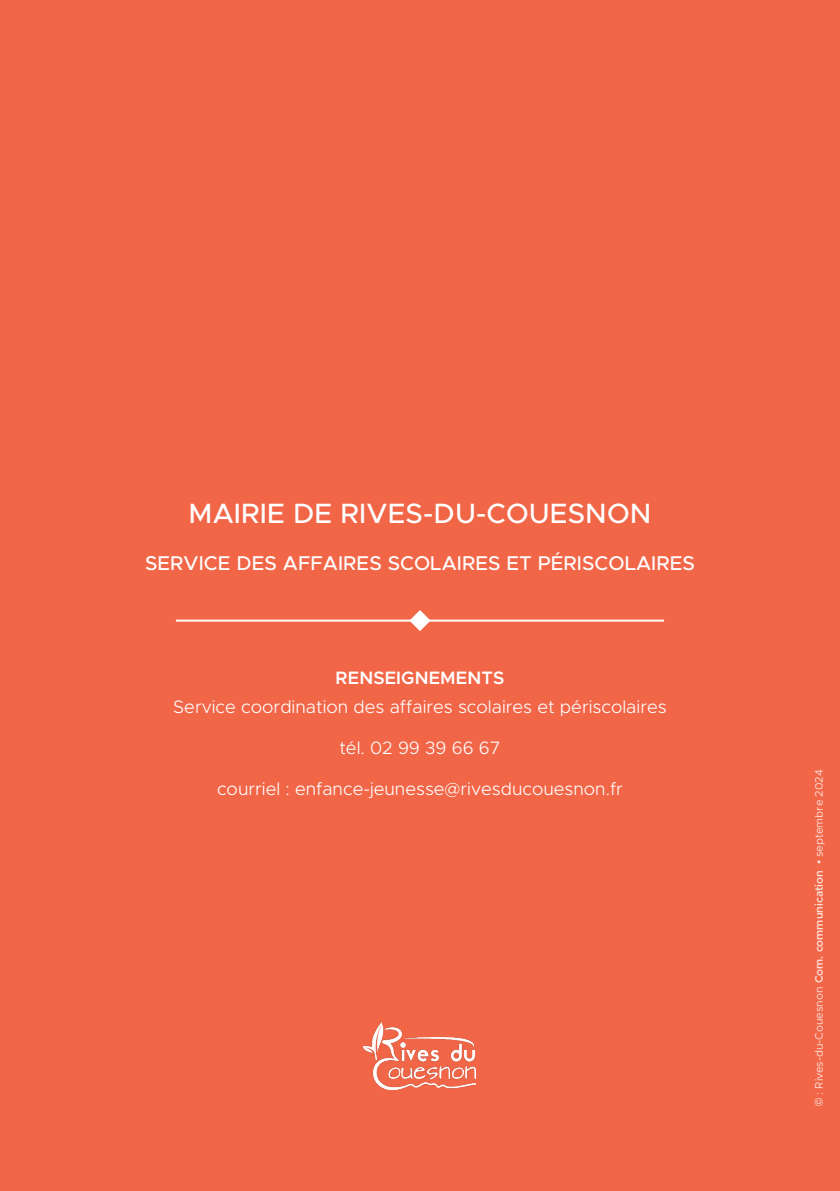
<style>
.page{position:relative;width:840px;height:1191px;background:#fff}
.page>*{position:absolute;margin:0;border:0;box-sizing:border-box;transform-origin:0 0}
.t1{font:500 28px "Metropolis";letter-spacing:.005em;color:#fff}
.t2{font:500 20px "Metropolis";letter-spacing:.005em;color:#fff}
.t3{font:300 18px "Metropolis";color:#fff}
.t4{font:600 18px "Metropolis";letter-spacing:.005em;color:#fff}
.t5{font:11px "Metropolis";color:#fff}
.s1{font-family:"Helvetica"}
.s2{font-weight:600}
.s3{font-family:"Adobe Garamond Pro"}
</style>
<div class="page">
<div style="left:0;top:0;width:839px;height:1191px;background:#f26648"></div>
<hr style="left:176px;top:619px;width:487px;height:2px;background:#fff">
<svg style="left:409px;top:610px;width:21px;height:21px"></svg>
<img style="left:363px;top:1022px;width:112px;height:67px">
<h1 class="t1" style="left:188px;top:496px;width:464px">MAIRIE DE RIVES-DU-COUESNON</h1>
<p class="t2" style="left:145px;top:550px;width:551px">SERVICE DES AFFAIRES SCOLAIRES ET PÉRISCOLAIRES</p>
<p class="t4" style="left:335px;top:666px;width:170px">RENSEIGNEMENTS</p>
<p class="t3" style="left:173px;top:696px;width:494px">Service coordination des affaires scolaires et périscolaires</p>
<p class="t3" style="left:339px;top:737px;width:163px">tél. 02 99 39 66 67</p>
<p class="t3" style="left:217px;top:778px;width:407px">courriel : enfance-jeunesse@rivesducouesnon.fr</p>
<p class="t5" style="left:811px;top:1106px;width:338px;rotate:-90deg"><span class="s1">©</span> : Rives-du-Couesnon <span class="s2">Com. communication</span> <span class="s3">•</span> septembre 2024</p>
</div>
